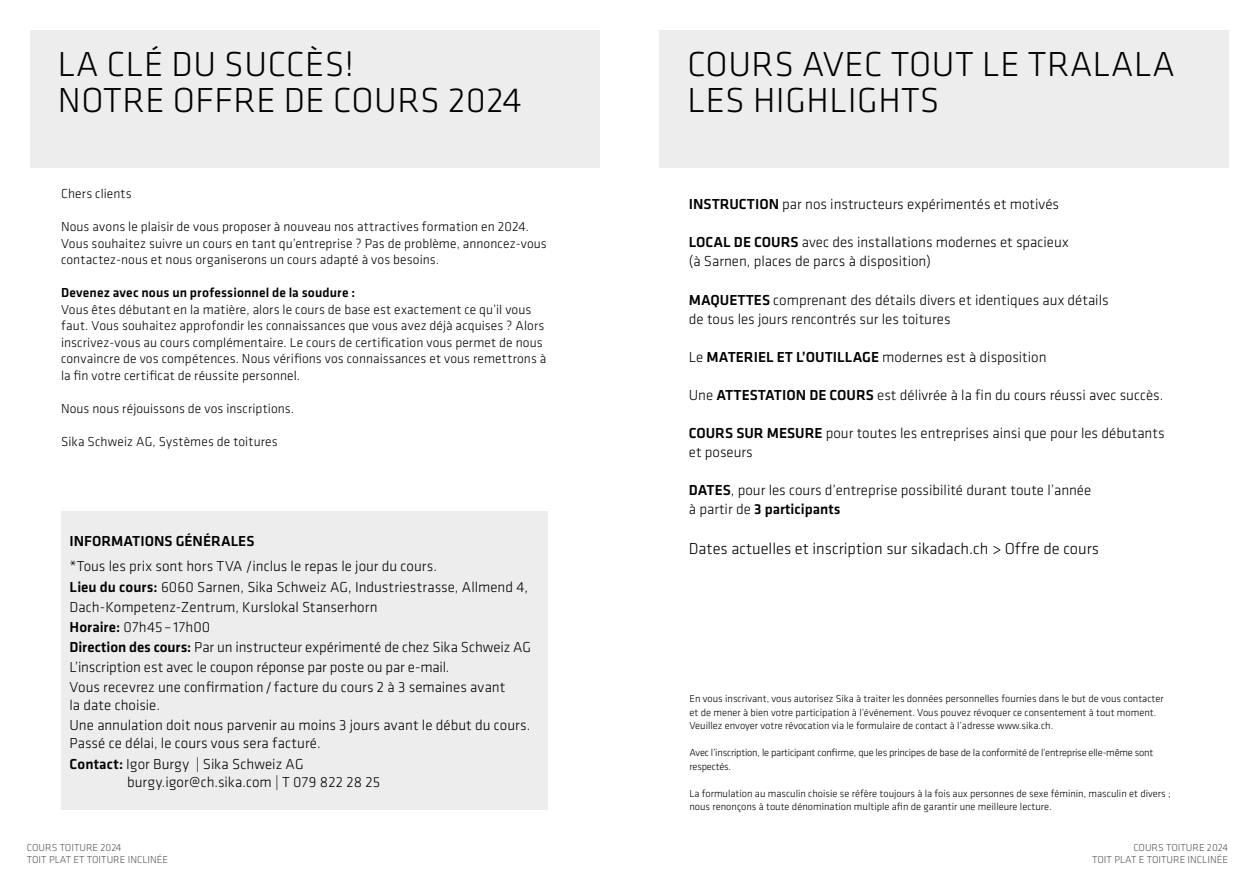
<style>
.page{position:relative;width:1259px;height:893px;background:#fff}
.page>*{position:absolute;margin:0;border:0;box-sizing:border-box;transform-origin:0 0}
.t1{font:300 36px/36px "Klavika";letter-spacing:.015em;color:#000}
.t2{font:300 16.5px "Klavika";color:#000}
.t3{font:300 15px/20.1px "Klavika";color:#000}
.t4{font:500 15px "Klavika";color:#000}
.t5{font:300 13.5px/16.5px "Klavika";letter-spacing:.01em;color:#000}
.t6{font:500 13.5px "Klavika";letter-spacing:.01em;color:#000}
.t7{font:300 10.5px/13.5px "Klavika";color:#000}
.t8{font:300 10.5px/13.5px "Klavika";letter-spacing:-.02em;color:#000}
.t9{font:300 10.5px/12.6px "Klavika";color:#575756}
.s1{font-weight:500}
</style>
<div class="page">
<div style="left:30px;top:30px;width:570px;height:138px;background:#ededed"></div>
<div style="left:61px;top:512px;width:486px;height:298px;background:#ededed"></div>
<div style="left:659px;top:30px;width:570px;height:138px;background:#ededed"></div>
<h1 class="t1" style="left:58px;top:46px;width:466px">LA CLÉ DU SUCCÈS!<br>NOTRE OFFRE DE COURS 2024</h1>
<p class="t5" style="left:61px;top:185px;width:72px">Chers clients</p>
<p class="t5" style="left:61px;top:218px;width:487px">Nous avons le plaisir de vous proposer à nouveau nos attractives formation en 2024.<br>Vous souhaitez suivre un cours en tant qu’entreprise ? Pas de problème, annoncez-vous contactez-nous et nous organiserons un cours adapté à vos besoins.</p>
<p class="t6" style="left:61px;top:284px;width:295px">Devenez avec nous un professionnel de la soudure :</p>
<p class="t5" style="left:61px;top:301px;width:487px">Vous êtes débutant en la matière, alors le cours de base est exactement ce qu’il vous faut. Vous souhaitez approfondir les connaissances que vous avez déjà acquises ? Alors inscrivez-vous au cours complémentaire. Le cours de certification vous permet de nous convaincre de vos compétences. Nous vérifions vos connaissances et vous remettrons à la fin votre certificat de réussite personnel.</p>
<p class="t5" style="left:61px;top:400px;width:235px">Nous nous réjouissons de vos inscriptions.</p>
<p class="t5" style="left:61px;top:433px;width:218px">Sika Schweiz AG, Systèmes de toitures</p>
<p class="t4" style="left:70px;top:531px;width:186px">INFORMATIONS GÉNÉRALES</p>
<p class="t3" style="left:70px;top:555px;width:460px;line-height:21.6px">*Tous les prix sont hors TVA /inclus le repas le jour du cours.<br><span class="s1">Lieu du cours:</span> 6060 Sarnen, Sika Schweiz AG, Industriestrasse, Allmend 4,</p>
<p class="t3" style="left:70px;top:597px;width:463px">Dach-Kompetenz-Zentrum, Kurslokal Stanserhorn<br><span class="s1">Horaire:</span> 07h45 – 17h00<br><span class="s1">Direction des cours:</span> Par un instructeur expérimenté de chez Sika Schweiz AG L’inscription est avec le coupon réponse par poste ou par e-mail.<br>Vous recevrez une confirmation/ facture du cours 2 à 3 semaines avant</p>
<p class="t3" style="left:70px;top:695px;width:462px">la date choisie.<br>Une annulation doit nous parvenir au moins 3 jours avant le début du cours.</p>
<p class="t3" style="left:70px;top:733px;width:253px">Passé ce délai, le cours vous sera facturé.<br><span class="s1">Contact:</span> Igor Burgy | Sika Schweiz AG</p>
<p class="t3" style="left:127px;top:771px;width:255px">burgy.igor@ch.sika.com | T 079 822 28 25</p>
<p class="t9" style="left:27px;top:841px;width:143px">COURS TOITURE 2024<br>TOIT PLAT ET TOITURE INCLINÉE</p>
<h1 class="t1" style="left:687px;top:46px;width:489px">COURS AVEC TOUT LE TRALALA<br>LES HIGHLIGHTS</h1>
<p class="t3" style="left:689px;top:194px;width:372px"><span class="s1">INSTRUCTION</span> par nos instructeurs expérimentés et motivés</p>
<p class="t3" style="left:689px;top:233px;width:381px;line-height:19px"><span class="s1">LOCAL DE COURS</span> avec des installations modernes et spacieux (à Sarnen, places de parcs à disposition)</p>
<p class="t3" style="left:689px;top:290px;width:421px;line-height:19px"><span class="s1">MAQUETTES</span> comprenant des détails divers et identiques aux détails de tous les jours rencontrés sur les toitures</p>
<p class="t3" style="left:689px;top:346px;width:359px">Le <span class="s1">MATERIEL ET L’OUTILLAGE</span> modernes est à disposition</p>
<p class="t3" style="left:689px;top:385px;width:476px">Une <span class="s1">ATTESTATION DE COURS</span> est délivrée à la fin du cours réussi avec succès.</p>
<p class="t3" style="left:689px;top:423px;width:477px;line-height:19px"><span class="s1">COURS SUR MESURE</span> pour toutes les entreprises ainsi que pour les débutants et poseurs</p>
<p class="t3" style="left:689px;top:480px;width:404px;line-height:19px"><span class="s1">DATES</span>, pour les cours d’entreprise possibilité durant toute l’année à partir de <span class="s1">3 participants</span></p>
<p class="t2" style="left:689px;top:539px;width:412px">Dates actuelles et inscription sur sikadach.ch &gt; Offre de cours</p>
<p class="t7" style="left:689px;top:692px;width:476px">En vous inscrivant, vous autorisez Sika à traiter les données personnelles fournies dans le but de vous contacter et de mener à bien votre participation à l’événement. Vous pouvez révoquer ce consentement à tout moment.<br>Veuillez envoyer votre révocation via le formulaire de contact à l’adresse www.sika.ch.</p>
<p class="t8" style="left:689px;top:746px;width:465px">Avec l’inscription, le participant confirme, que les principes de base de la conformité de l’entreprise elle-même sont respectés.</p>
<p class="t7" style="left:689px;top:786px;width:482px">La formulation au masculin choisie se réfère toujours à la fois aux personnes de sexe féminin, masculin et divers ; nous renonçons à toute dénomination multiple afin de garantir une meilleure lecture.</p>
<p class="t9" style="left:1092px;top:841px;width:137px;text-align:right">COURS TOITURE 2024<br>TOIT PLAT E TOITURE INCLINÉE</p>
</div>
